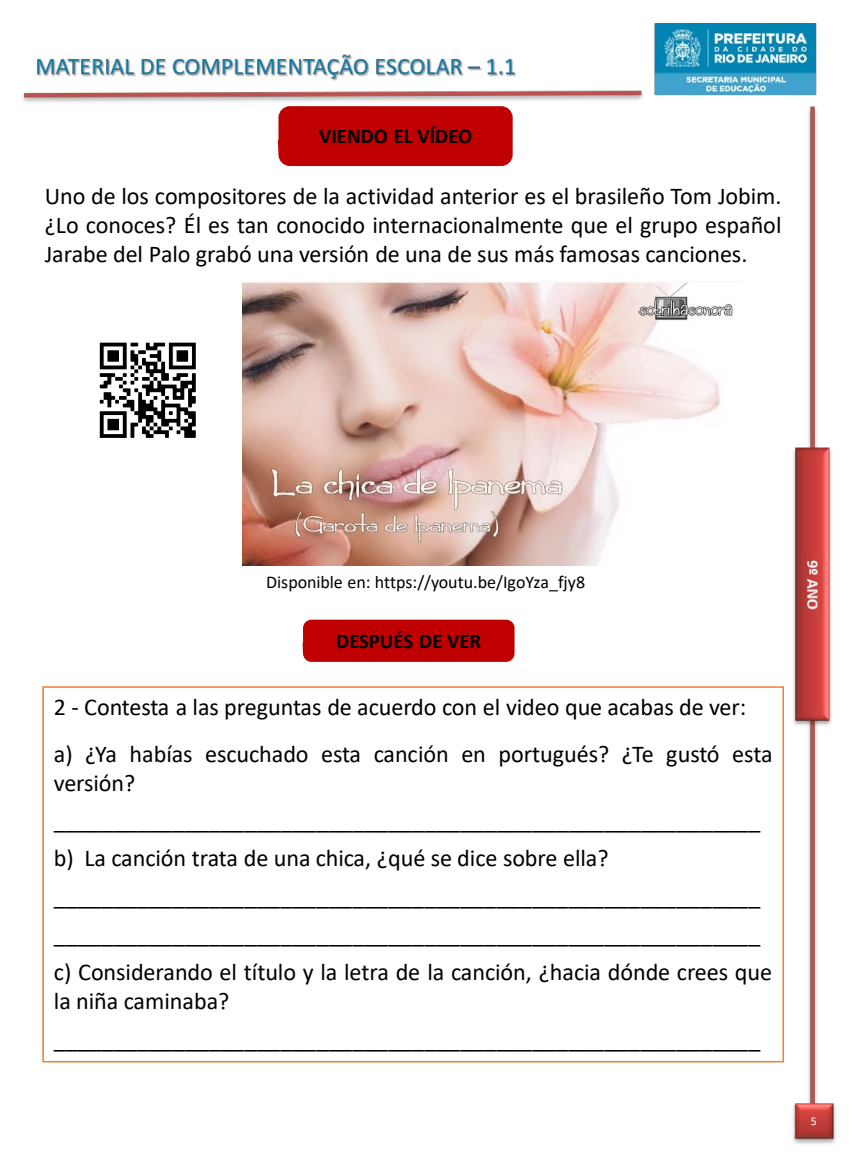
<style>
.page{position:relative;width:859px;height:1170px;background:#fff}
.page>*{position:absolute;margin:0;border:0;box-sizing:border-box;transform-origin:0 0}
.t1{font:24.15px/37.8px "Calibri";letter-spacing:-.005em;color:#000}
.t2{font:700 20.85px "Calibri";letter-spacing:-.005em;color:#000}
.t3{font:18px "Calibri";letter-spacing:-.005em;color:#000}
.t4{font:11.85px "Calibri";color:#fff}
</style>
<div class="page">
<img style="left:22px;top:23px;width:815px;height:1121px">
<svg style="left:276px;top:104px;width:239px;height:64px;background:#c51717"></svg>
<svg style="left:300px;top:617px;width:217px;height:47px;background:#c82121"></svg>
<div style="left:43px;top:687px;width:740px;height:374px;background:#fff"></div>
<div style="left:42px;top:686px;width:742px;height:376px;border:2px solid #ed7d31"></div>
<img style="left:242px;top:282px;width:498px;height:283px">
<img style="left:85px;top:327px;width:126px;height:126px">
<p class="t2" style="left:319px;top:122px;width:155px">VIENDO EL VÍDEO</p>
<p class="t1" style="left:45px;top:181px;width:738px;line-height:28.8px;text-align:justify">Uno de los compositores de la actividad anterior es el brasileño Tom Jobim. ¿Lo conoces? Él es tan conocido internacionalmente que el grupo español Jarabe del Palo grabó una versión de una de sus más famosas canciones.</p>
<p class="t3" style="left:266px;top:569px;width:320px">Disponible en: https://youtu.be/IgoYza_fjy8</p>
<p class="t2" style="left:336px;top:626px;width:147px">DESPUÉS DE VER</p>
<p class="t1" style="left:54px;top:683px;width:720px;line-height:46.8px">2 - Contesta a las preguntas de acuerdo con el video que acabas de ver:<br>a) ¿Ya habías escuchado esta canción en portugués? ¿Te gustó esta</p>
<p class="t1" style="left:54px;top:763px;width:720px">versión? ___________________________________________________________ b) La canción trata de una chica, ¿qué se dice sobre ella? ___________________________________________________________ ___________________________________________________________ c) Considerando el título y la letra de la canción, ¿hacia dónde crees que</p>
<p class="t1" style="left:54px;top:981px;width:708px">la niña caminaba? ___________________________________________________________</p>
<p class="t4" style="left:811px;top:1113px;width:8px">5</p>
</div>
